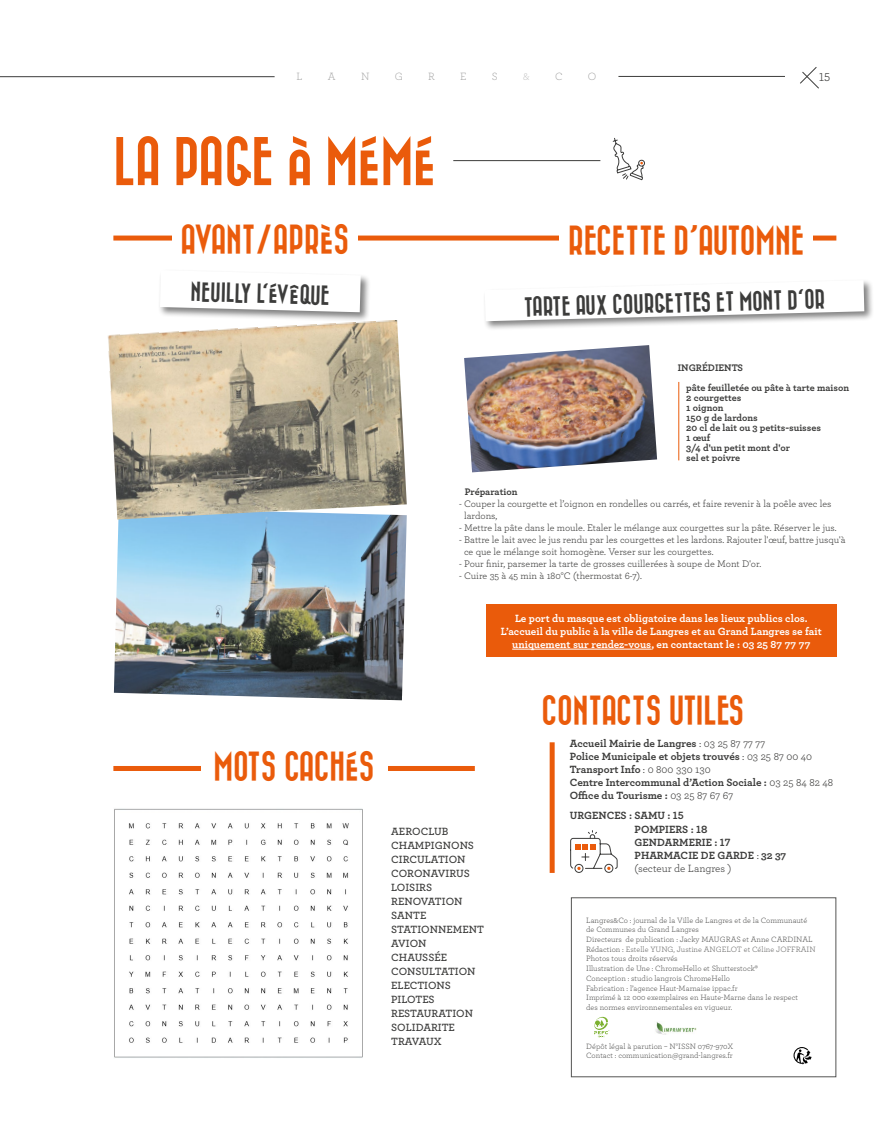
<style>
.page{position:relative;width:893px;height:1134px;background:#fff}
.page>*{position:absolute;margin:0;border:0;box-sizing:border-box;transform-origin:0 0}
.t1{font:50px "Bazar";color:#ea5b0b}
.t2{font:30px "Bazar";color:#ea5b0b}
.t3{font:20px "Bazar";color:#3c3c3b}
.t4{font:12px "Archer";color:#3c3c3b}
.t5{font:700 11px/13.2px "Archer";color:#3c3c3b}
.t6{font:700 11px/13.2px "Archer";color:#fff;text-align:center}
.t7{font:600 11px/14px "Archer";color:#3c3c3b}
.t8{font:300 11px "Archer";color:#949494}
.t9{font:300 11px "Archer";color:#bababa}
.t10{font:10px/12px "Archer";color:#3c3c3b}
.t11{font:700 10px/10px "Archer";color:#3c3c3b}
.t12{font:8.1px/9.7px "Archer";color:#575756}
.s1{font-weight:400}
.s2{color:#6b6b6a}
</style>
<div class="page">
<hr style="left:0;top:76px;width:275px;height:1px;background:#3c3c3b">
<hr style="left:618px;top:76px;width:167px;height:1px;background:#3c3c3b">
<svg style="left:800px;top:67px;width:19px;height:22px"></svg>
<div style="left:113px;top:236px;width:723px;height:5px;background:#ea5b0b"></div>
<div style="left:113px;top:766px;width:362px;height:5px;background:#ea5b0b"></div>
<img style="left:114px;top:519px;width:293px;height:181px">
<hr style="left:453px;top:160px;width:147px;height:1px;background:#3c3c3b">
<img style="left:114px;top:808px;width:249px;height:250px">
<img style="left:108px;top:320px;width:299px;height:199px">
<div style="left:201px;top:751px;width:187px;height:24px;background:#fff"></div>
<div style="left:550px;top:742px;width:5px;height:131px;background:#ea5b0b"></div>
<svg style="left:570px;top:830px;width:48px;height:43px"></svg>
<div style="left:560px;top:225px;width:253px;height:24px;background:#fff"></div>
<div style="left:172px;top:224px;width:186px;height:24px;background:#fff"></div>
<div style="left:158px;top:268px;width:213px;height:54px;background:#000;opacity:.5"></div>
<svg style="left:160px;top:270px;width:201px;height:42px"></svg>
<div style="left:483px;top:278px;width:391px;height:53px;background:#000;opacity:.5"></div>
<svg style="left:485px;top:280px;width:379px;height:41px"></svg>
<hr style="left:678px;top:382px;width:1px;height:78px;background:#ea5b0b">
<img style="left:464px;top:345px;width:193px;height:127px">
<div style="left:486px;top:604px;width:350px;height:53px;background:#ea5b0b"></div>
<hr style="left:512px;top:649px;width:139px;height:1px;background:#fff">
<svg style="left:612px;top:138px;width:33px;height:43px"></svg>
<img style="left:655px;top:1022px;width:41px;height:12px">
<svg style="left:594px;top:1017px;width:16px;height:20px"></svg>
<svg style="left:793px;top:1047px;width:19px;height:18px"></svg>
<div style="left:571px;top:897px;width:265px;height:180px;border:1px solid #575756"></div>
<h3 class="t8" style="left:297px;top:69px;width:7px">L</h3>
<h3 class="t8" style="left:328px;top:69px;width:9px">A</h3>
<h3 class="t8" style="left:361px;top:69px;width:10px">N</h3>
<h3 class="t8" style="left:395px;top:69px;width:10px">G</h3>
<h3 class="t8" style="left:428px;top:69px;width:8px">R</h3>
<h3 class="t8" style="left:460px;top:69px;width:8px">E</h3>
<h3 class="t8" style="left:492px;top:69px;width:7px">S</h3>
<h3 class="t9" style="left:523px;top:69px;width:8px">&amp;</h3>
<h3 class="t8" style="left:555px;top:69px;width:9px">C</h3>
<h3 class="t8" style="left:588px;top:69px;width:10px">O</h3>
<h3 class="t4" style="left:819px;top:69px;width:13px">15</h3>
<h1 class="t1" style="left:113px;top:136px;width:324px">LA PAGE À MÉMÉ</h1>
<h2 class="t2" style="left:181px;top:224px;width:170px">AVANT/APRÈS</h2>
<h2 class="t2" style="left:568px;top:224px;width:238px">RECETTE D’AUTOMNE</h2>
<h3 class="t3" style="left:191px;top:282px;width:140px;rotate:1deg">NEUILLY L'ÉVÊQUE</h3>
<h3 class="t3" style="left:524px;top:295px;width:303px;rotate:-1deg">TARTE AUX COURGETTES ET MONT D'OR</h3>
<p class="t11" style="left:686px;top:357px;width:164px;line-height:20px;text-indent:-9px">INGRÉDIENTS<br>pâte feuilletée ou pâte à tarte maison</p>
<p class="t11" style="left:686px;top:392px;width:136px">2 courgettes<br>1 oignon<br>150 g de lardons<br>20 cl de lait ou 3 petits-suisses<br>1 œuf<br>3/4 d'un petit mont d'or<br>sel et poivre</p>
<p class="t11" style="left:465px;top:486px;width:54px">Préparation</p>
<p class="t10" style="left:464px;top:498px;width:369px;text-indent:-5px">- Couper la courgette et l’oignon en rondelles ou carrés, et faire revenir à la poêle avec les lardons,</p>
<p class="t10" style="left:459px;top:522px;width:379px">- Mettre la pâte dans le moule. Etaler le mélange aux courgettes sur la pâte. Réserver le jus.</p>
<p class="t10" style="left:464px;top:534px;width:383px;text-indent:-5px">- Battre le lait avec le jus rendu par les courgettes et les lardons. Rajouter l'œuf, battre jusqu'à ce que le mélange soit homogène. Verser sur les courgettes.</p>
<p class="t10" style="left:459px;top:558px;width:304px">- Pour finir, parsemer la tarte de grosses cuillerées à soupe de Mont D'or.</p>
<p class="t10" style="left:459px;top:570px;width:184px">- Cuire 35 à 45 min à 180°C (thermostat 6-7).</p>
<h2 class="t2" style="left:214px;top:751px;width:163px">MOTS CACHÉS</h2>
<h3 class="t6" style="left:501px;top:611px;width:323px">Le port du masque est obligatoire dans les lieux publics clos.<br>L’accueil du public à la ville de Langres et au Grand Langres se fait uniquement sur rendez-vous, en contactant le : 03 25 87 77 77</h3>
<h3 class="t7" style="left:391px;top:824px;width:94px">AEROCLUB<br>CHAMPIGNONS<br>CIRCULATION<br>CORONAVIRUS<br>LOISIRS<br>RENOVATION<br>SANTE<br>STATIONNEMENT<br>AVION<br>CHAUSSÉE<br>CONSULTATION<br>ELECTIONS<br>PILOTES<br>RESTAURATION<br>SOLIDARITE<br>TRAVAUX</h3>
<h2 class="t2" style="left:541px;top:695px;width:204px">CONTACTS UTILES</h2>
<h3 class="t5" style="left:570px;top:736px;width:265px">Accueil Mairie de Langres <span class="s1">: 03 25 87 77 77<br></span>Police Municipale et objets trouvés <span class="s1">: 03 25 87 00 40<br></span>Transport Info <span class="s1">: 0 800 330 130<br></span>Centre Intercommunal d’Action Sociale : <span class="s1">03 25 84 82 48<br></span>Office du Tourisme : <span class="s1">03 25 87 67 67</span></h3>
<h3 class="t5" style="left:635px;top:808px;width:153px;text-indent:-65px">URGENCES : SAMU : 15<br>POMPIERS : 18<br>GENDARMERIE : 17<br>PHARMACIE DE GARDE <span class="s1">:</span> 32 37 <span class="s1">(secteur de Langres )</span></h3>
<p class="t12" style="left:586px;top:915px;width:231px">Langres&amp;Co : journal de la Ville de Langres et de la Communauté de Communes du Grand Langres<br>Directeurs de publication : Jacky MAUGRAS et Anne CARDINAL Rédaction : <span class="s2">Estelle YUNG, Justine ANGELOT et Céline JOFFRAIN </span>Photos tous droits réservés<br>Illustration de Une : ChromeHello et Shutterstock®<br>Conception : studio langrois ChromeHello<br>Fabrication : l’agence Haut-Marnaise ippac.fr<br>Imprimé à 12 000 exemplaires en Haute-Marne dans le respect<br>des normes environnementales en vigueur.</p>
<p class="t12" style="left:586px;top:1041px;width:149px">Dépôt légal à parution – N°ISSN 0767-970X<br>Contact : communication@grand-langres.fr</p>
</div>
